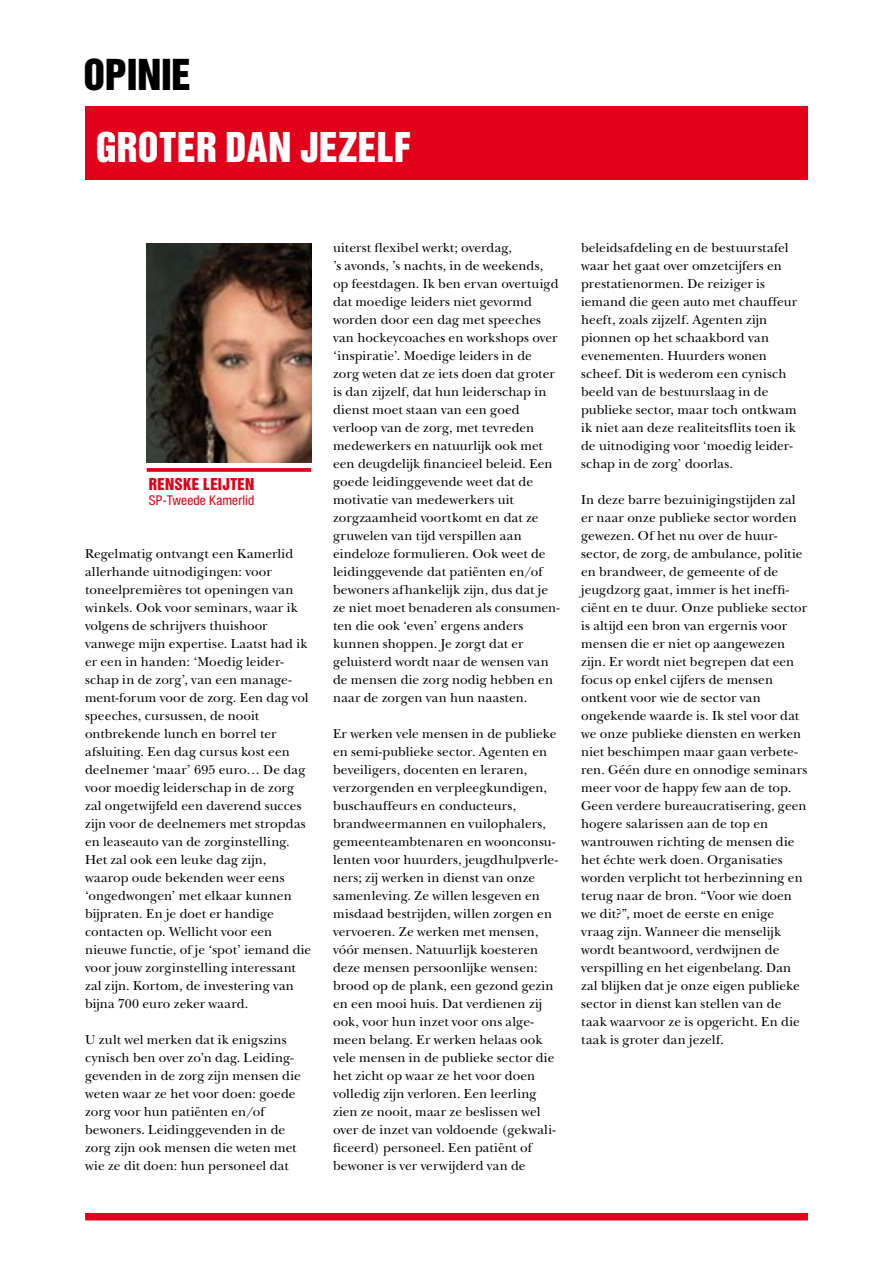
<style>
.page{position:relative;width:893px;height:1263px;background:#fff}
.page>*{position:absolute;margin:0;border:0;box-sizing:border-box;transform-origin:0 0}
.t1{font:39px "Helvetica Inserat LT Std";letter-spacing:-.005em;color:#000}
.t2{font:37.5px "Helvetica Inserat LT Std";letter-spacing:.015em;color:#fff}
.t3{font:15px "Helvetica Inserat LT Std";letter-spacing:.015em;color:#e2001a}
.t4{font:13.5px/18px "New Baskerville Std";letter-spacing:.005em;color:#000}
.t5{font:condensed 13.5px "Helvetica Neue LT Std";letter-spacing:.005em;color:#e2001a}
</style>
<div class="page">
<div style="left:85px;top:106px;width:723px;height:74px;background:#e2001a"></div>
<div style="left:85px;top:1213px;width:723px;height:7px;background:#e2001a"></div>
<svg style="left:147px;top:468px;width:164px;height:4px"></svg>
<img style="left:147px;top:244px;width:165px;height:218px">
<h1 class="t1" style="left:84px;top:51px;width:109px">OPINIE</h1>
<h2 class="t2" style="left:96px;top:125px;width:317px">GROTER DAN JEZELF</h2>
<p class="t3" style="left:149px;top:475px;width:107px">RENSKE LEIJTEN</p>
<p class="t5" style="left:149px;top:492px;width:107px">SP-Tweede Kamerlid</p>
<p class="t4" style="left:85px;top:545px;width:228px">Regelmatig ontvangt een Kamerlid allerhande uitnodigingen: voor toneelpremières tot openingen van winkels. Ook voor seminars, waar ik volgens de schrijvers thuishoor vanwege mijn expertise. Laatst had ik er een in handen: ‘Moedig leider&shy;schap in de zorg’, van een manage&shy;ment-forum voor de zorg. Een dag vol speeches, cursussen, de nooit ontbrekende lunch en borrel ter afsluiting. Een dag cursus kost een deelnemer ‘maar’ 695 euro… De dag voor moedig leiderschap in de zorg zal ongetwijfeld een daverend succes zijn voor de deelnemers met stropdas en leaseauto van de zorginstelling.<br>Het zal ook een leuke dag zijn, waarop oude bekenden weer eens ‘ongedwongen’ met elkaar kunnen bijpraten. En je doet er handige contacten op. Wellicht voor een nieuwe functie, of je ‘spot’ iemand die voor jouw zorginstelling interessant zal zijn. Kortom, de investering van bijna 700 euro zeker waard.</p>
<p class="t4" style="left:85px;top:1030px;width:217px">U zult wel merken dat ik enigszins cynisch ben over zo’n dag. Leiding&shy;gevenden in de zorg zijn mensen die weten waar ze het voor doen: goede zorg voor hun patiënten en/of bewoners. Leidinggevenden in de zorg zijn ook mensen die weten met wie ze dit doen: hun personeel dat</p>
<p class="t4" style="left:333px;top:239px;width:228px">uiterst flexibel werkt; overdag,<br>’s avonds, ’s nachts, in de weekends, op feestdagen. Ik ben ervan overtuigd dat moedige leiders niet gevormd worden door een dag met speeches van hockeycoaches en workshops over ‘inspiratie’. Moedige leiders in de zorg weten dat ze iets doen dat groter is dan zijzelf, dat hun leiderschap in dienst moet staan van een goed verloop van de zorg, met tevreden medewerkers en natuurlijk ook met een deugdelijk financieel beleid. Een goede leidinggevende weet dat de motivatie van medewerkers uit zorgzaamheid voortkomt en dat ze gruwelen van tijd verspillen aan eindeloze formulieren. Ook weet de leidinggevende dat patiënten en/of bewoners afhankelijk zijn, dus dat je ze niet moet benaderen als consumen&shy;ten die ook ‘even’ ergens anders kunnen shoppen. Je zorgt dat er geluisterd wordt naar de wensen van de mensen die zorg nodig hebben en naar de zorgen van hun naasten.</p>
<p class="t4" style="left:333px;top:725px;width:226px">Er werken vele mensen in de publieke en semi-publieke sector. Agenten en beveiligers, docenten en leraren, verzorgenden en verpleegkundigen, buschauffeurs en conducteurs, brandweermannen en vuilophalers, gemeenteambtenaren en woonconsu&shy;lenten voor huurders, jeugdhulpverle&shy;ners; zij werken in dienst van onze samenleving. Ze willen lesgeven en misdaad bestrijden, willen zorgen en vervoeren. Ze werken met mensen, vóór mensen. Natuurlijk koesteren deze mensen persoonlijke wensen: brood op de plank, een gezond gezin en een mooi huis. Dat verdienen zij ook, voor hun inzet voor ons alge&shy;meen belang. Er werken helaas ook vele mensen in de publieke sector die het zicht op waar ze het voor doen volledig zijn verloren. Een leerling zien ze nooit, maar ze beslissen wel over de inzet van voldoende (gekwali&shy;ficeerd) personeel. Een patiënt of bewoner is ver verwijderd van de</p>
<p class="t4" style="left:581px;top:239px;width:218px">beleidsafdeling en de bestuurstafel waar het gaat over omzetcijfers en prestatienormen. De reiziger is iemand die geen auto met chauffeur heeft, zoals zijzelf. Agenten zijn pionnen op het schaakbord van evenementen. Huurders wonen scheef. Dit is wederom een cynisch beeld van de bestuurslaag in de publieke sector, maar toch ontkwam ik niet aan deze realiteitsflits toen ik de uitnodiging voor ‘moedig leider&shy;schap in de zorg’ doorlas.</p>
<p class="t4" style="left:581px;top:491px;width:228px">In deze barre bezuinigingstijden zal er naar onze publieke sector worden gewezen. Of het nu over de huur&shy;sector, de zorg, de ambulance, politie en brandweer, de gemeente of de jeugdzorg gaat, immer is het ineffi&shy;ciënt en te duur. Onze publieke sector is altijd een bron van ergernis voor mensen die er niet op aangewezen zijn. Er wordt niet begrepen dat een focus op enkel cijfers de mensen ontkent voor wie de sector van ongekende waarde is. Ik stel voor dat we onze publieke diensten en werken niet beschimpen maar gaan verbete&shy;ren. Géén dure en onnodige seminars meer voor de happy few aan de top.<br>Geen verdere bureaucratisering, geen hogere salarissen aan de top en wantrouwen richting de mensen die het échte werk doen. Organisaties worden verplicht tot herbezinning en terug naar de bron. “Voor wie doen we dit?”, moet de eerste en enige vraag zijn. Wanneer die menselijk wordt beantwoord, verdwijnen de verspilling en het eigenbelang. Dan zal blijken dat je onze eigen publieke sector in dienst kan stellen van de taak waarvoor ze is opgericht. En die taak is groter dan jezelf.</p>
</div>
